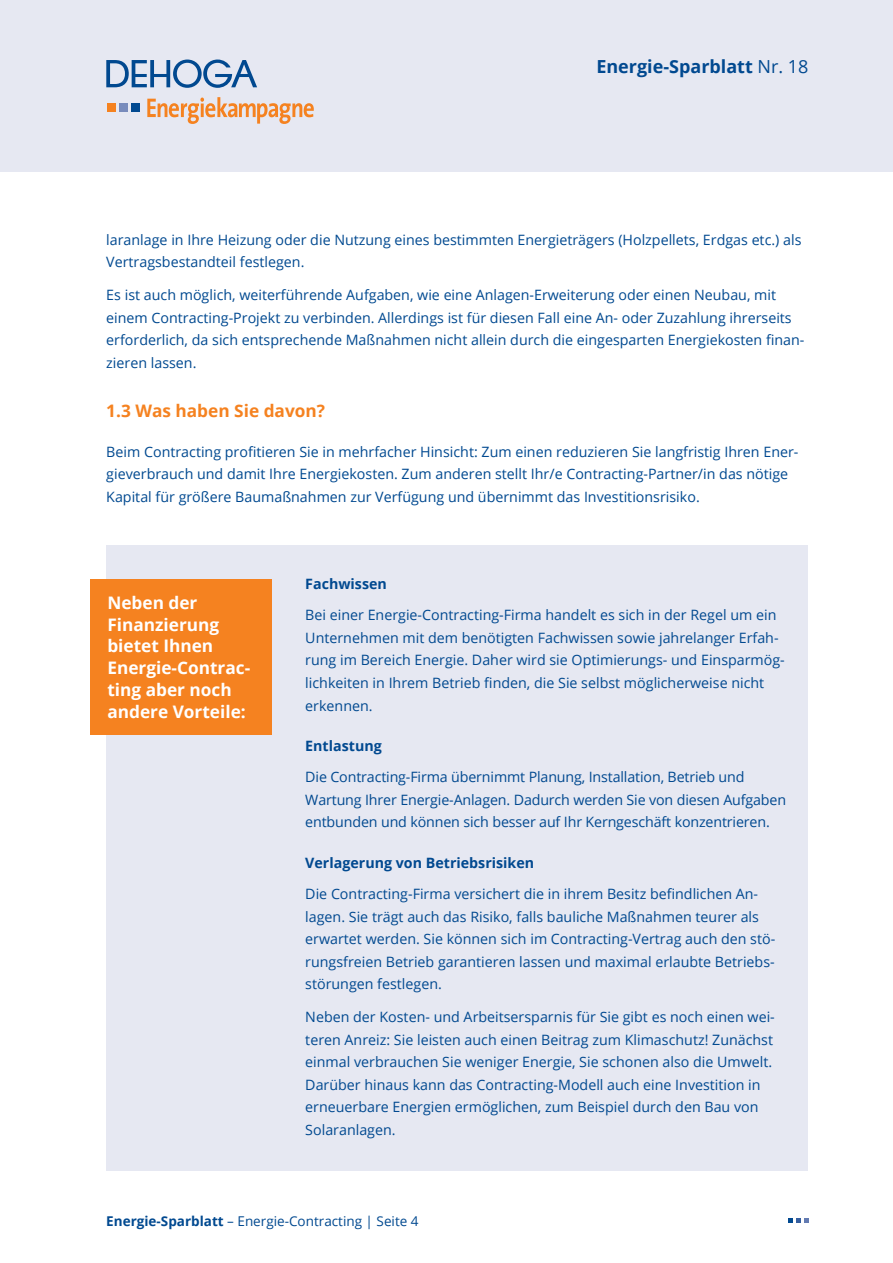
<style>
.page{position:relative;width:893px;height:1263px;background:#fff}
.page>*{position:absolute;margin:0;border:0;box-sizing:border-box;transform-origin:0 0}
.t1{font:700 18px "Open Sans";color:#014990}
.Headline_3{font:700 17.25px/21.8px "Open Sans";color:#fff}
.Headline_3-2{font:700 17.25px "Open Sans";color:#f58220}
.Fliesstext{font:14.25px/22.5px "Open Sans";color:#014990}
.Headline_4{font:700 14.25px "Open Sans";color:#014990}
.t2{font:13.5px "Open Sans";color:#014990}
.s1{font-weight:400}
.s2{font-weight:700}
</style>
<div class="page">
<div style="left:0;top:0;width:893px;height:171px;background:#e6e8f2"></div>
<svg style="left:106px;top:60px;width:151px;height:28px"></svg>
<div style="left:132px;top:103px;width:8px;height:8px;background:#014990"></div>
<div style="left:119px;top:103px;width:8px;height:8px;background:#788bbc"></div>
<div style="left:107px;top:103px;width:8px;height:8px;background:#f58220"></div>
<svg style="left:147px;top:97px;width:167px;height:27px"></svg>
<svg style="left:788px;top:1218px;width:20px;height:4px"></svg>
<div style="left:106px;top:545px;width:702px;height:625px;background:#e6e8f2"></div>
<div style="left:90px;top:579px;width:182px;height:155px;background:#f58220"></div>
<p class="t1" style="left:596px;top:54px;width:214px">Energie-Sparblatt <span class="s1">Nr. 18</span></p>
<p class="Fliesstext" style="left:106px;top:228px;width:697px">laranlage in Ihre Heizung oder die Nutzung eines bestimmten Energieträgers (Holzpellets, Erdgas etc.) als<br>Vertragsbestandteil festlegen.</p>
<p class="Fliesstext" style="left:106px;top:284px;width:700px">Es ist auch möglich, weiterführende Aufgaben, wie eine Anlagen-Erweiterung oder einen Neubau, mit einem Contracting-Projekt zu verbinden. Allerdings ist für diesen Fall eine An- oder Zuzahlung ihrerseits erforderlich, da sich entsprechende Maßnahmen nicht allein durch die eingesparten Energiekosten finan&shy;zieren lassen.</p>
<p class="Headline_3-2" style="left:106px;top:399px;width:220px">1.3 Was haben Sie davon?</p>
<p class="Fliesstext" style="left:106px;top:440px;width:694px">Beim Contracting profitieren Sie in mehrfacher Hinsicht: Zum einen reduzieren Sie langfristig Ihren Ener&shy;gieverbrauch und damit Ihre Energiekosten. Zum anderen stellt Ihr/e Contracting-Partner/in das nötige<br>Kapital für größere Baumaßnahmen zur Verfügung und übernimmt das Investitionsrisiko.</p>
<p class="Headline_3" style="left:107px;top:591px;width:144px">Neben der<br>Finanzierung bietet Ihnen<br>Energie-Contrac&shy;ting aber noch andere Vorteile:</p>
<p class="Headline_4" style="left:305px;top:574px;width:83px">Fachwissen</p>
<p class="Fliesstext" style="left:305px;top:604px;width:481px">Bei einer Energie-Contracting-Firma handelt es sich in der Regel um ein Unternehmen mit dem benötigten Fachwissen sowie jahrelanger Erfah&shy;rung im Bereich Energie. Daher wird sie Optimierungs- und Einsparmög&shy;lichkeiten in Ihrem Betrieb finden, die Sie selbst möglicherweise nicht erkennen.</p>
<p class="Headline_4" style="left:305px;top:736px;width:78px">Entlastung</p>
<p class="Fliesstext" style="left:305px;top:766px;width:482px">Die Contracting-Firma übernimmt Planung, Installation, Betrieb und<br>Wartung Ihrer Energie-Anlagen. Dadurch werden Sie von diesen Aufgaben entbunden und können sich besser auf Ihr Kerngeschäft konzentrieren.</p>
<p class="Headline_4" style="left:305px;top:853px;width:230px">Verlagerung von Betriebsrisiken</p>
<p class="Fliesstext" style="left:305px;top:882px;width:471px">Die Contracting-Firma versichert die in ihrem Besitz befindlichen An&shy;lagen. Sie trägt auch das Risiko, falls bauliche Maßnahmen teurer als erwartet werden. Sie können sich im Contracting-Vertrag auch den stö&shy;rungsfreien Betrieb garantieren lassen und maximal erlaubte Betriebs&shy;störungen festlegen.</p>
<p class="Fliesstext" style="left:305px;top:1006px;width:471px">Neben der Kosten- und Arbeitsersparnis für Sie gibt es noch einen wei&shy;teren Anreiz: Sie leisten auch einen Beitrag zum Klimaschutz! Zunächst einmal verbrauchen Sie weniger Energie, Sie schonen also die Umwelt.<br>Darüber hinaus kann das Contracting-Modell auch eine Investition in erneuerbare Energien ermöglichen, zum Beispiel durch den Bau von Solaranlagen.</p>
<p class="t2" style="left:106px;top:1211px;width:314px"><span class="s2">Energie-Sparblatt</span> – Energie-Contracting | Seite 4</p>
</div>
